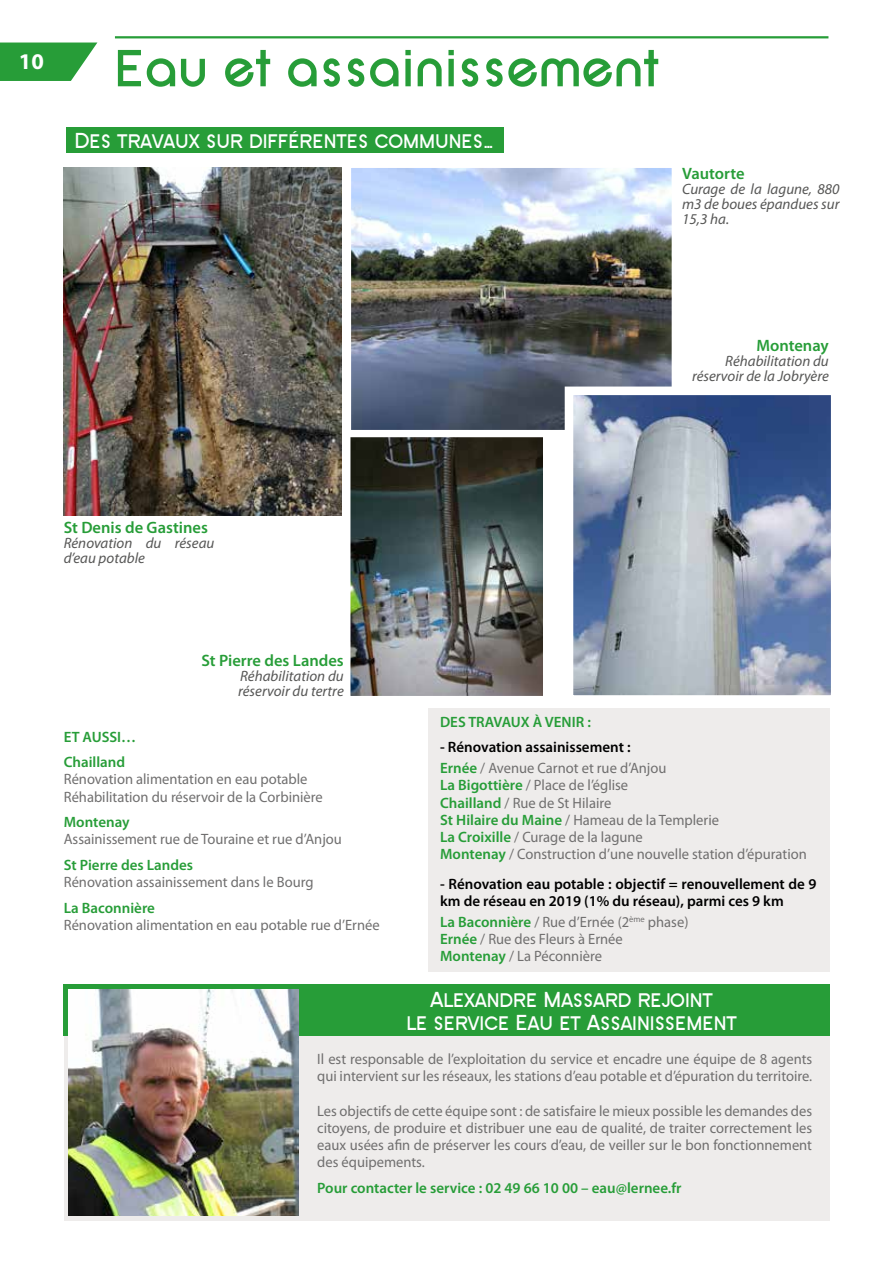
<style>
.page{position:relative;width:893px;height:1263px;background:#fff}
.page>*{position:absolute;margin:0;border:0;box-sizing:border-box;transform-origin:0 0}
.t1{font:700 53.25px "SF New Republic";color:#279d38}
.t2{font:700 22.5px/22.5px "SF New Republic SC";color:#fff;text-align:center;scale:.95 1}
.t3{font:700 22.5px "Myriad Pro";color:#fff}
.t4{font:600 16.5px "Myriad Pro";color:#279d38}
.t5{font:15px/17.2px "Myriad Pro";color:#706f6f}
.t6{font:italic 15px/15px "Myriad Pro";color:#575756}
.t7{font:600 15px/21px "Myriad Pro";color:#000}
.t8{font:600 15px/25.5px "Myriad Pro";color:#279d38}
.s1{color:#279d38}
.s2{font-weight:400;color:#706f6f}
.s3{font-weight:600;color:#279d38}
</style>
<div class="page">
<img style="left:64px;top:168px;width:277px;height:347px">
<svg style="left:0;top:43px;width:97px;height:38px;background:#44aa52"></svg>
<hr style="left:115px;top:36px;width:713px;height:2px;background:#279d38">
<div style="left:64px;top:984px;width:766px;height:236px;background:#eeeceb"></div>
<div style="left:428px;top:708px;width:402px;height:264px;background:#eeeceb"></div>
<div style="left:64px;top:984px;width:766px;height:51px;background:#279d38"></div>
<div style="left:66px;top:127px;width:437px;height:26px;background:#279d38"></div>
<img style="left:352px;top:438px;width:190px;height:257px">
<div style="left:344px;top:430px;width:206px;height:273px;border:7px solid #fff"></div>
<img style="left:352px;top:169px;width:319px;height:260px">
<div style="left:344px;top:161px;width:335px;height:276px;border:7px solid #fff"></div>
<img style="left:575px;top:396px;width:254px;height:298px">
<div style="left:565px;top:386px;width:274px;height:318px;border:9px solid #fff"></div>
<img style="left:69px;top:989px;width:229px;height:226px">
<h2 class="t3" style="left:19px;top:46px;width:26px">10</h2>
<h1 class="t1" style="left:114px;top:39px;width:547px">Eau et assainissement</h1>
<h2 class="t2" style="left:74px;top:129px;width:443px">Des travaux sur différentes communes…</h2>
<p class="t4" style="left:64px;top:517px;width:146px">St Denis de Gastines</p>
<p class="t6" style="left:64px;top:535px;width:152px">Rénovation du réseau d’eau potable</p>
<p class="t4" style="left:201px;top:650px;width:144px">St Pierre des Landes</p>
<p class="t6" style="left:238px;top:668px;width:107px">Réhabilitation du réservoir du tertre</p>
<p class="t4" style="left:682px;top:163px;width:64px">Vautorte</p>
<p class="t6" style="left:682px;top:181px;width:159px;text-align:justify">Curage de la lagune, 880 m3 de boues épandues sur 15,3 ha.</p>
<p class="t4" style="left:756px;top:335px;width:74px">Montenay</p>
<p class="t6" style="left:692px;top:353px;width:138px;text-align:right">Réhabilitation du réservoir de la Jobryère</p>
<p class="t8" style="left:64px;top:723px;width:74px">ET AUSSI…<br>Chailland</p>
<p class="t5" style="left:64px;top:770px;width:260px">Rénovation alimentation en eau potable<br>Réhabilitation du réservoir de la Corbinière</p>
<p class="t8" style="left:64px;top:809px;width:67px">Montenay</p>
<p class="t5" style="left:64px;top:830px;width:280px">Assainissement rue de Touraine et rue d’Anjou</p>
<p class="t8" style="left:64px;top:852px;width:131px">St Pierre des Landes</p>
<p class="t5" style="left:64px;top:873px;width:251px">Rénovation assainissement dans le Bourg</p>
<p class="t8" style="left:64px;top:894px;width:93px">La Baconnière</p>
<p class="t5" style="left:64px;top:916px;width:317px">Rénovation alimentation en eau potable rue d’Ernée</p>
<p class="t8" style="left:440px;top:708px;width:152px">DES TRAVAUX À VENIR :</p>
<p class="t7" style="left:440px;top:736px;width:228px">- Rénovation assainissement :<br><span class="s1">Ernée</span> <span class="s2">/ Avenue Carnot et rue d’Anjou</span></p>
<p class="t5" style="left:440px;top:776px;width:368px"><span class="s3">La Bigottière</span> / Place de l’église<br><span class="s3">Chailland</span> / Rue de St Hilaire<br><span class="s3">St Hilaire du Maine</span> / Hameau de la Templerie<br><span class="s3">La Croixille</span> / Curage de la lagune<br><span class="s3">Montenay</span> / Construction d’une nouvelle station d’épuration</p>
<p class="t7" style="left:440px;top:874px;width:378px;line-height:17.2px">- Rénovation eau potable : objectif = renouvellement de 9 km de réseau en 2019 (1% du réseau), parmi ces 9 km</p>
<p class="t5" style="left:440px;top:913px;width:250px"><span class="s3">La Baconnière</span> / Rue d’Ernée (2<sup>ème</sup> phase)<br><span class="s3">Ernée</span> / Rue des Fleurs à Ernée<br><span class="s3">Montenay</span> / La Péconnière</p>
<h2 class="t2" style="left:407px;top:988px;width:349px">Alexandre Massard rejoint<br>le service Eau et Assainissement</h2>
<p class="t5" style="left:317px;top:1050px;width:497px">Il est responsable de l’exploitation du service et encadre une équipe de 8 agents qui intervient sur les réseaux, les stations d’eau potable et d’épuration du territoire.</p>
<p class="t5" style="left:317px;top:1101px;width:496px;text-align:justify">Les objectifs de cette équipe sont : de satisfaire le mieux possible les demandes des citoyens, de produire et distribuer une eau de qualité, de traiter correctement les eaux usées afin de préserver les cours d’eau, de veiller sur le bon fonctionnement des équipements.</p>
<p class="t8" style="left:317px;top:1174px;width:366px">Pour contacter le service : 02 49 66 10 00 – eau@lernee.fr</p>
</div>
